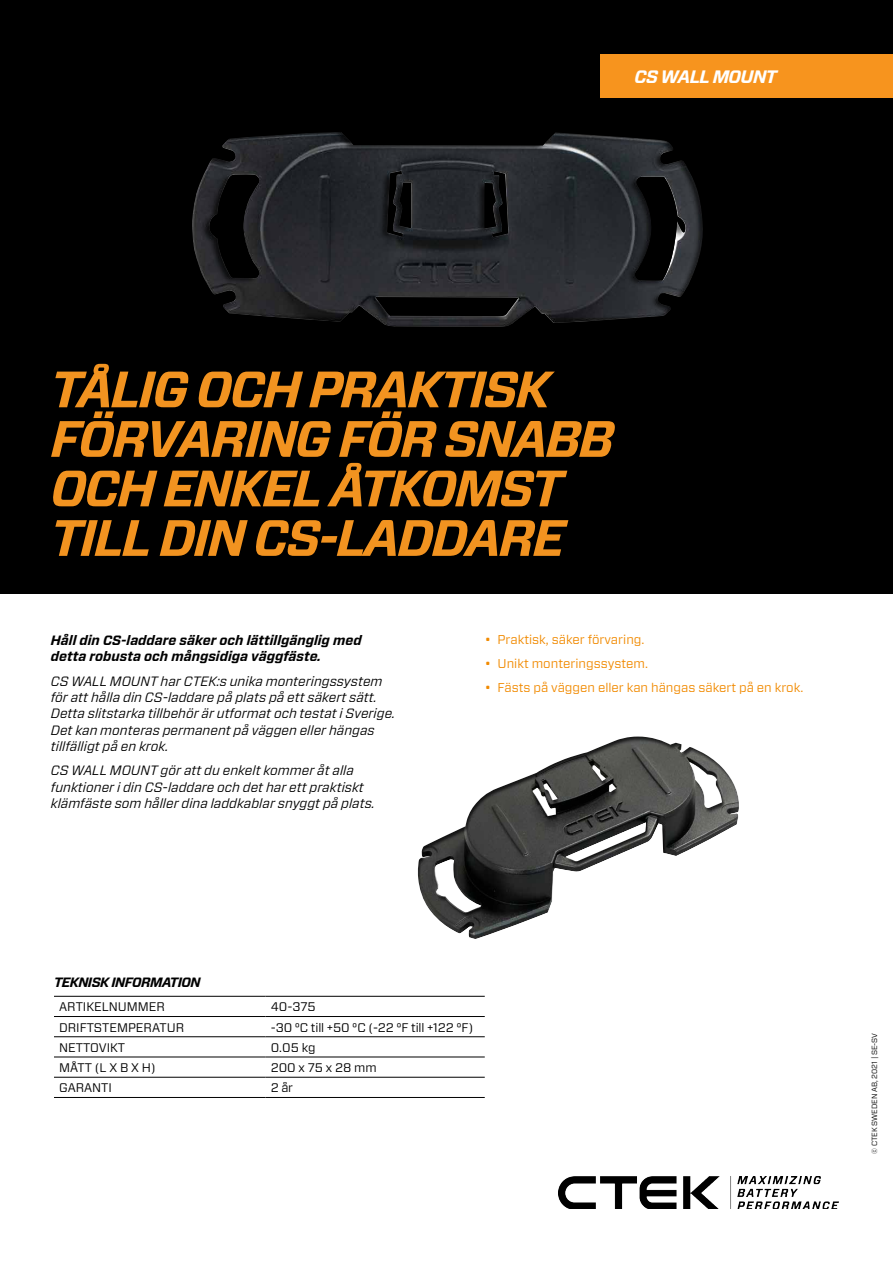
<style>
.page{position:relative;width:893px;height:1263px;background:#fff}
.page>*{position:absolute;margin:0;border:0;box-sizing:border-box;transform-origin:0 0}
.t1{font:italic 700 51px/49.5px "Forza";letter-spacing:-.04em;color:#f29320}
.t2{font:italic 700 18px "Forza";letter-spacing:-.04em;color:#fff}
.t3{font:italic 13.5px/16.2px "Forza";color:#000}
.t4{font:italic 700 13.5px/16.2px "Forza";color:#000}
.t5{font:italic 700 13.5px "Forza";letter-spacing:-.04em;color:#000}
.t6{font:12.75px "Forza";color:#f18a00}
.t7{font:12.45px "Forza";color:#000}
.t8{font:7.5px "Forza";color:#000}
</style>
<div class="page">
<div style="left:0;top:0;width:893px;height:602px;background:#000;opacity:.75"></div>
<div style="left:408px;top:720px;width:351px;height:234px;background:#000;opacity:.75"></div>
<img style="left:559px;top:1176px;width:280px;height:33px">
<div style="left:600px;top:54px;width:293px;height:43px;background:#f7941e"></div>
<div style="left:45px;top:357px;width:579px;height:208px;background:#000"></div>
<hr style="left:54px;top:996px;width:212px;height:1px;background:#000">
<hr style="left:266px;top:996px;width:219px;height:1px;background:#000">
<hr style="left:54px;top:1016px;width:212px;height:1px;background:#000">
<hr style="left:266px;top:1016px;width:219px;height:1px;background:#000">
<hr style="left:54px;top:1036px;width:212px;height:1px;background:#000">
<hr style="left:266px;top:1036px;width:219px;height:1px;background:#000">
<hr style="left:54px;top:1057px;width:212px;height:1px;background:#000">
<hr style="left:266px;top:1057px;width:219px;height:1px;background:#000">
<hr style="left:54px;top:1077px;width:212px;height:1px;background:#000">
<hr style="left:266px;top:1077px;width:219px;height:1px;background:#000">
<hr style="left:54px;top:1097px;width:212px;height:1px;background:#000">
<hr style="left:266px;top:1097px;width:219px;height:1px;background:#000">
<h2 class="t2" style="left:634px;top:64px;width:144px">CS WALL MOUNT</h2>
<h1 class="t1" style="left:51px;top:365px;width:565px">TÅLIG OCH PRAKTISK<br>FÖRVARING FÖR SNABB<br>OCH ENKEL ÅTKOMST<br>TILL DIN CS-LADDARE</h1>
<p class="t4" style="left:51px;top:632px;width:312px">Håll din CS-laddare säker och lättillgänglig med detta robusta och mångsidiga väggfäste.</p>
<p class="t3" style="left:51px;top:673px;width:346px">CS WALL MOUNT har CTEK:s unika monteringssystem för att hålla din CS-laddare på plats på ett säkert sätt.<br>Detta slitstarka tillbehör är utformat och testat i Sverige.<br>Det kan monteras permanent på väggen eller hängas tillfälligt på en krok.</p>
<p class="t3" style="left:51px;top:762px;width:326px">CS WALL MOUNT gör att du enkelt kommer åt alla funktioner i din CS-laddare och det har ett praktiskt klämfäste som håller dina laddkablar snyggt på plats.</p>
<p class="t6" style="left:485px;top:631px;width:161px">• Praktisk, säker förvaring.</p>
<p class="t6" style="left:485px;top:655px;width:165px">• Unikt monteringssystem.</p>
<p class="t6" style="left:485px;top:679px;width:320px">• Fästs på väggen eller kan hängas säkert på en krok.</p>
<p class="t5" style="left:54px;top:973px;width:148px">TEKNISK INFORMATION</p>
<p class="t7" style="left:59px;top:998px;width:107px">ARTIKELNUMMER</p>
<p class="t7" style="left:271px;top:998px;width:47px">40-375</p>
<p class="t7" style="left:59px;top:1019px;width:127px">DRIFTSTEMPERATUR</p>
<p class="t7" style="left:271px;top:1019px;width:204px">-30 °C till +50 °C (-22 °F till +122 °F)</p>
<p class="t7" style="left:59px;top:1039px;width:68px">NETTOVIKT</p>
<p class="t7" style="left:271px;top:1039px;width:46px">0.05 kg</p>
<p class="t7" style="left:59px;top:1059px;width:98px">MÅTT (L X B X H)</p>
<p class="t7" style="left:271px;top:1059px;width:107px">200 x 75 x 28 mm</p>
<p class="t7" style="left:59px;top:1079px;width:54px">GARANTI</p>
<p class="t7" style="left:271px;top:1079px;width:24px">2 år</p>
<p class="t8" style="left:870px;top:1153px;width:122px;rotate:-90deg">© CTEK SWEDEN AB, 2021 | SE-SV</p>
</div>
